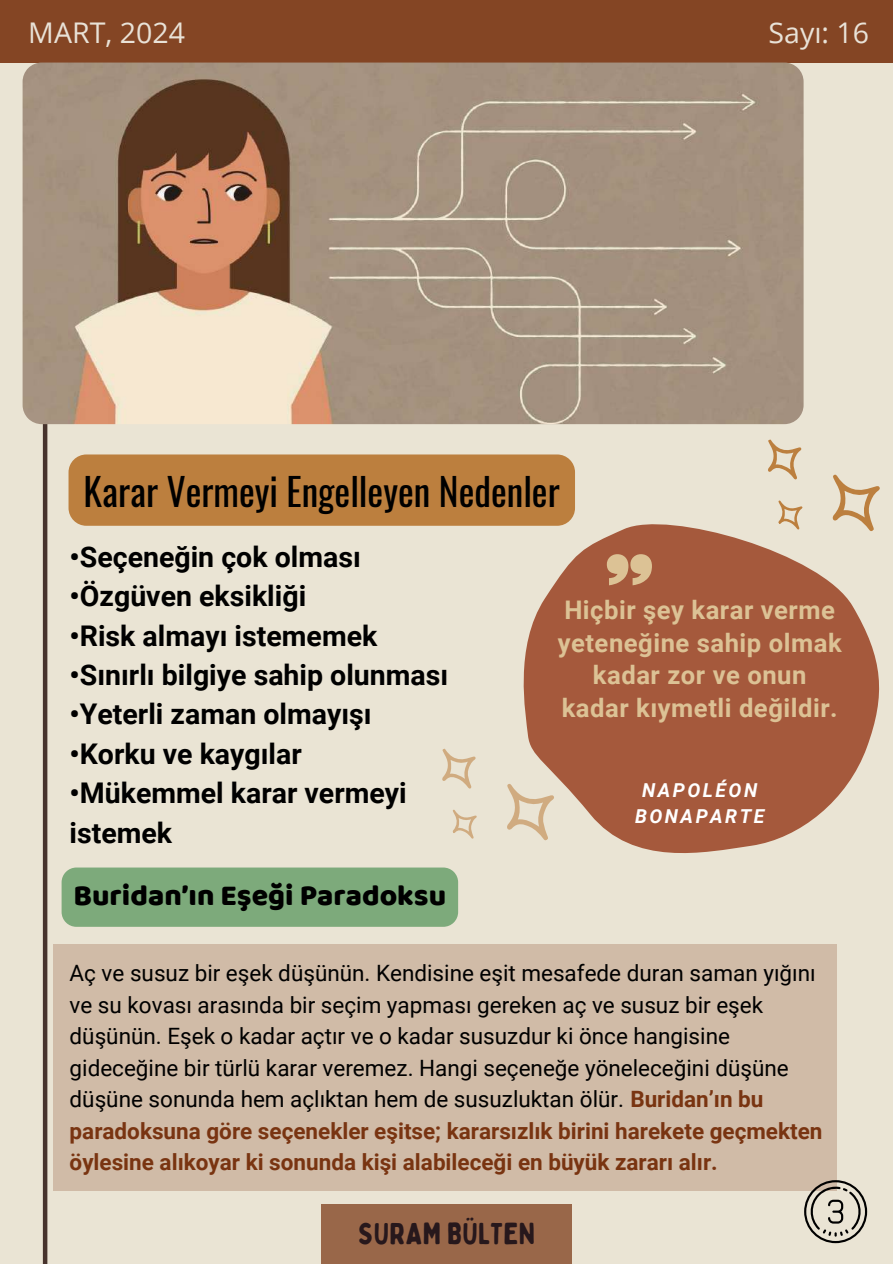
<style>
.page{position:relative;width:893px;height:1264px;background:#fff}
.page>*{position:absolute;margin:0;border:0;box-sizing:border-box;transform-origin:0 0}
.t1{font:37.5px "Oswald";color:#000}
.t2{font:30.3px "Bobby Jones Soft";color:#27181c}
.t3{font:30px "Baloo";color:#000}
.t4{font:700 28.5px/39.3px "Roboto";color:#000}
.t5{font:28.5px "Open Sans";color:#e9e2d7}
.t6{font:700 25.65px/32.7px "Roboto";letter-spacing:.02em;color:#dcc295;text-align:center}
.t7{font:22.5px/31.5px "Roboto";color:#000}
.t8{font:italic 700 19.2px/25.8px "Roboto";letter-spacing:.13em;color:#fff;text-align:center}
.s1{font-weight:700;color:#793411}
</style>
<div class="page">
<div style="left:0;top:0;width:892px;height:1263px;background:#eae4d4"></div>
<hr style="left:43px;top:274px;width:4px;height:989px;background:#47332d">
<svg style="left:442px;top:748px;width:71px;height:91px"></svg>
<div style="left:0;top:0;width:892px;height:63px;background:#844524"></div>
<img style="left:23px;top:63px;width:780px;height:361px">
<svg style="left:513px;top:512px;width:367px;height:341px;fill:#a5593c"></svg>
<svg style="left:607px;top:554px;width:44px;height:31px"></svg>
<div style="left:321px;top:1203px;width:251px;height:60px;background:#996749"></div>
<div style="left:53px;top:944px;width:783px;height:247px;background:#d0bba7"></div>
<div style="left:68px;top:454px;width:507px;height:72px;background:#bc7f3e;border-radius:18px"></div>
<div style="left:62px;top:867px;width:396px;height:59px;background:#7daa7b"></div>
<svg style="left:804px;top:1180px;width:63px;height:63px"></svg>
<svg style="left:754px;top:439px;width:126px;height:106px"></svg>
<p class="t5" style="left:28px;top:13px;width:158px">MART, 2024</p>
<p class="t5" style="left:768px;top:13px;width:102px">Sayı: 16</p>
<h1 class="t1" style="left:83px;top:462px;width:477px">Karar Vermeyi Engelleyen Nedenler</h1>
<p class="t4" style="left:70px;top:537px;width:292px">•Seçeneğin çok olması</p>
<p class="t4" style="left:70px;top:577px;width:238px">•Özgüven eksikliği</p>
<p class="t4" style="left:70px;top:616px;width:309px">•Risk almayı istememek</p>
<p class="t4" style="left:70px;top:655px;width:380px">•Sınırlı bilgiye sahip olunması</p>
<p class="t4" style="left:70px;top:695px;width:303px">•Yeterli zaman olmayışı</p>
<p class="t4" style="left:70px;top:734px;width:234px">•Korku ve kaygılar</p>
<p class="t4" style="left:70px;top:773px;width:338px">•Mükemmel karar vermeyi istemek</p>
<p class="t6" style="left:557px;top:594px;width:285px">Hiçbir şey karar verme yeteneğine sahip olmak kadar zor ve onun kadar kıymetli değildir.</p>
<p class="t8" style="left:635px;top:777px;width:131px">NAPOLÉON<br>BONAPARTE</p>
<h3 class="t3" style="left:74px;top:877px;width:374px">Buridan’ın Eşeği Paradoksu</h3>
<p class="t7" style="left:70px;top:957px;width:754px">Aç ve susuz bir eşek düşünün. Kendisine eşit mesafede duran saman yığını ve su kovası arasında bir seçim yapması gereken aç ve susuz bir eşek düşünün. Eşek o kadar açtır ve o kadar susuzdur ki önce hangisine gideceğine bir türlü karar veremez. Hangi seçeneğe yöneleceğini düşüne düşüne sonunda hem açlıktan hem de susuzluktan ölür. <span class="s1">Buridan’ın bu paradoksuna göre seçenekler eşitse; kararsızlık birini harekete geçmekten öylesine alıkoyar ki sonunda kişi alabileceği en büyük zararı alır.</span></p>
<h2 class="t2" style="left:358px;top:1214px;width:178px">SURAM BÜLTEN</h2>
</div>
